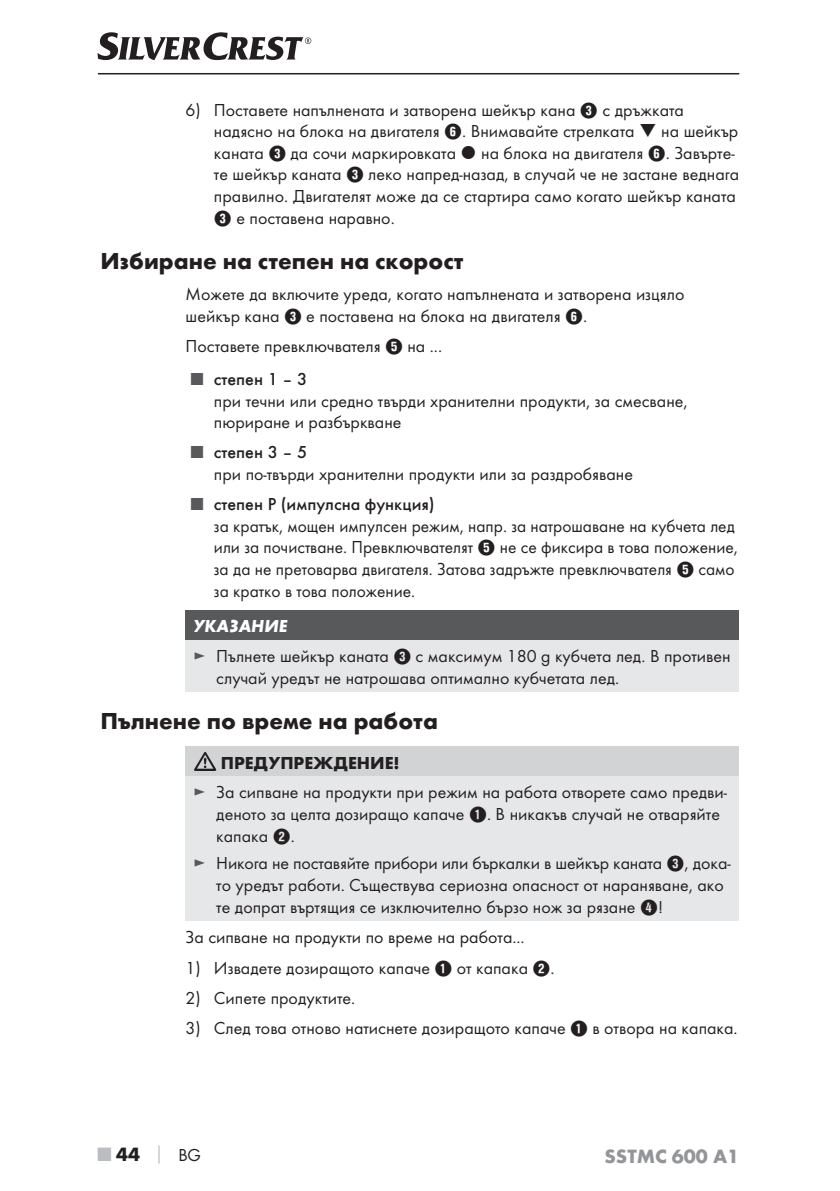
<style>
.page{position:relative;width:840px;height:1191px;background:#fff}
.page>*{position:absolute;margin:0;border:0;box-sizing:border-box;transform-origin:0 0}
.t1{font:700 24px "Futura";color:#231f20}
.t2{font:700 20px "Futura";color:#939598}
.t3{font:700 20px "Futura";color:#231f20}
.t4{font:18px/21.6px "Futura Boo";color:#231f20}
.t5{font:500 18px "Futura";color:#231f20}
.t6{font:700 18px "Futura";color:#231f20}
.t7{font:italic 700 18px "Futura";color:#fff}
.s1{font-family:"Hako PI Nummern"}
.s2{font-family:"Futura Boo";font-weight:400;color:#58595b}
.s3{color:#58595b}
.s4{color:#bbbdc0}
.s5{font-size:18px;color:#bbbdc0}
.s6{font-family:"Futura Boo";font-weight:400;font-size:18px}
</style>
<div class="page">
<hr style="left:98px;top:73px;width:640px;height:1px;background:#231f20">
<svg style="left:97px;top:32px;width:214px;height:28px"></svg>
<div style="left:185px;top:610px;width:553px;height:30px;background:#58595b"></div>
<div style="left:185px;top:640px;width:553px;height:51px;background:#e6e7e8"></div>
<div style="left:185px;top:746px;width:553px;height:30px;background:#d1d3d4"></div>
<div style="left:185px;top:776px;width:553px;height:145px;background:#e6e7e8"></div>
<svg style="left:194px;top:752px;width:22px;height:19px"></svg>
<p class="t4" style="left:214px;top:100px;width:471px;text-indent:-28px">6) Поставете напълнената и затворена шейкър кана <span class="s1">3</span> с дръжката надясно на блока на двигателя <span class="s1">6</span>. Внимавайте стрелката</p>
<p class="t4" style="left:660px;top:121px;width:78px">на шейкър</p>
<p class="t4" style="left:214px;top:143px;width:526px;text-indent:267px">на блока на двигателя <span class="s1">6</span>. Завърте&shy;те шейкър каната <span class="s1">3</span> леко напред-назад, в случай че не застане веднага правилно. Двигателят може да се стартира само когато шейкър каната <span class="s1">3</span> е поставена наравно.</p>
<h1 class="t1" style="left:100px;top:252px;width:364px">Избиране на степен на скорост</h1>
<p class="t4" style="left:185px;top:283px;width:500px">Можете да включите уреда, когато напълнената и затворена изцяло шейкър кана <span class="s1">3</span> е поставена на блока на двигателя <span class="s1">6</span>.</p>
<p class="t4" style="left:185px;top:336px;width:258px">Поставете превключвателя <span class="s1">5</span> на ...</p>
<p class="t5" style="left:191px;top:368px;width:117px"><span class="s2">■</span> степен 1 – 3</p>
<p class="t4" style="left:214px;top:391px;width:475px">при течни или средно твърди хранителни продукти, за смесване, пюриране и разбъркване</p>
<p class="t5" style="left:191px;top:442px;width:117px"><span class="s2">■</span> степен 3 – 5</p>
<p class="t4" style="left:214px;top:464px;width:420px">при по-твърди хранителни продукти или за раздробяване</p>
<p class="t5" style="left:191px;top:493px;width:245px"><span class="s2">■</span> cтепен P (импулсна функция)</p>
<p class="t4" style="left:214px;top:516px;width:525px">за кратък, мощен импулсен режим, напр. за натрошаване на кубчета лед или за почистване. Превключвателят <span class="s1">5</span> не се фиксира в това положение, за да не претоварва двигателя. Затова задръжте превключвателя <span class="s1">5</span> само за кратко в това положение.</p>
<p class="t7" style="left:193px;top:620px;width:95px">УКАЗАНИЕ</p>
<p class="t4" style="left:216px;top:646px;width:515px;text-indent:-23px"><span class="s3">►</span> Пълнете шейкър каната <span class="s1">3</span> с максимум 180 g кубчета лед. В противен случай уредът не натрошава оптимално кубчетата лед.</p>
<h1 class="t1" style="left:100px;top:712px;width:339px">Пълнене по време на работа</h1>
<p class="t6" style="left:221px;top:755px;width:180px">ПРЕДУПРЕЖДЕНИЕ!</p>
<p class="t4" style="left:216px;top:782px;width:512px;text-indent:-23px"><span class="s3">►</span> За сипване на продукти при режим на работа отворете само предви&shy;деното за целта дозиращо капаче <span class="s1">1</span>. В никакъв случай не отваряйте капака <span class="s1">2</span>.</p>
<p class="t4" style="left:216px;top:853px;width:516px;text-indent:-23px"><span class="s3">►</span> Никога не поставяйте прибори или бъркалки в шейкър каната <span class="s1">3</span>, дока&shy;то уредът работи. Съществува сериозна опасност от нараняване, ако те допрат въртящия се изключително бързо нож за рязане <span class="s1">4</span>!</p>
<p class="t4" style="left:185px;top:927px;width:340px">За сипване на продукти по време на работа...</p>
<p class="t4" style="left:185px;top:957px;width:370px">1) Извадете дозиращото капаче <span class="s1">1</span> от капака <span class="s1">2</span>.</p>
<p class="t4" style="left:185px;top:988px;width:171px">2) Сипете продуктите.</p>
<p class="t4" style="left:185px;top:1018px;width:553px">3) След това отново натиснете дозиращото капаче <span class="s1">1</span> в отвора на капака.</p>
<p class="t4" style="left:214px;top:143px;width:243px">каната <span class="s1">3</span> да сочи маркировката</p>
<p class="t3" style="left:98px;top:1146px;width:104px"><span class="s4">■</span> 44 <span class="s5">│</span> <span class="s6">BG</span></p>
<p class="t2" style="left:604px;top:1148px;width:136px">SSTMC 600 A1</p>
</div>
